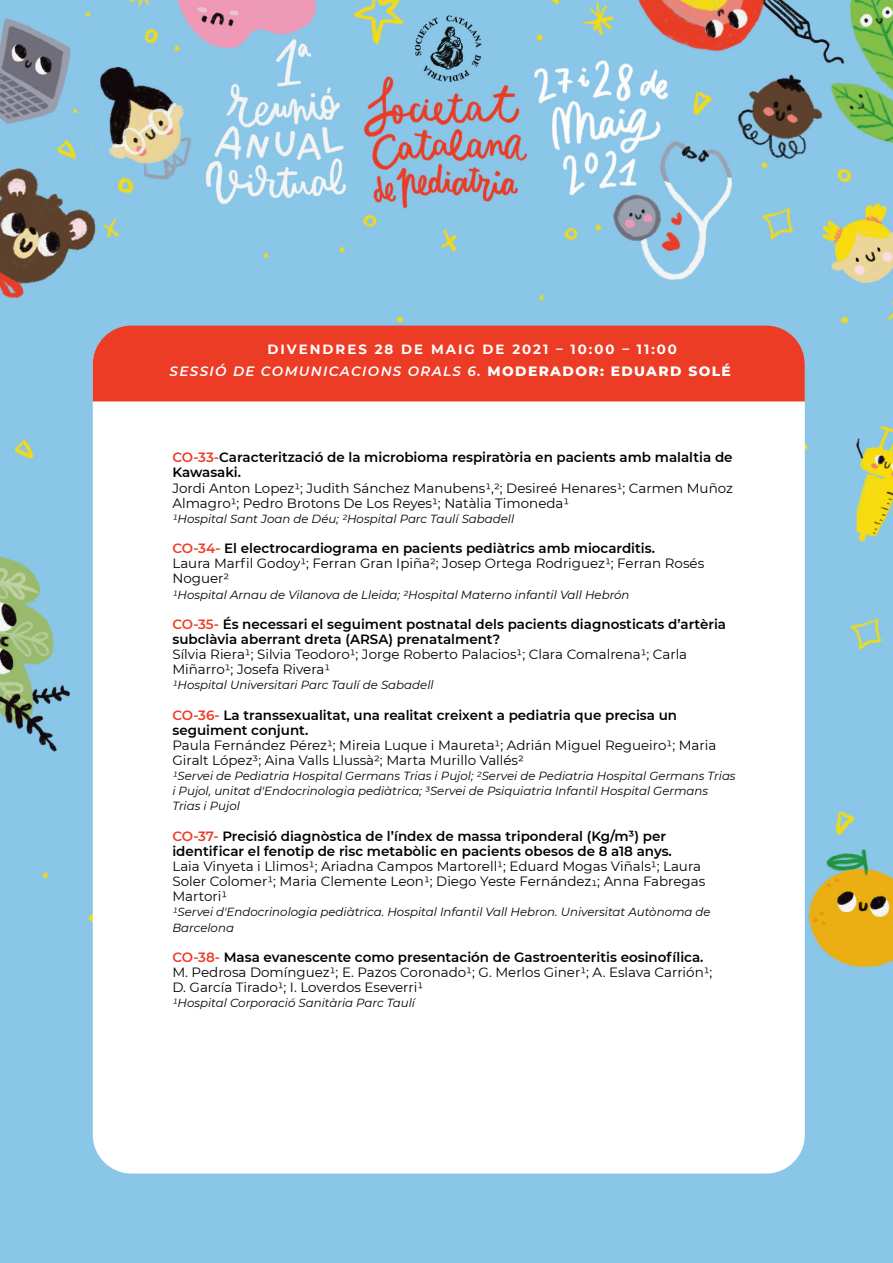
<style>
.page{position:relative;width:893px;height:1263px;background:#fff}
.page>*{position:absolute;margin:0;border:0;box-sizing:border-box;transform-origin:0 0}
.t1{font:13.5px/15.1px "Montserrat";color:#000}
.t2{font:600 13.5px/15.1px "Montserrat";color:#000}
.t3{font:italic 600 13.5px "Montserrat";letter-spacing:.1em;color:#fff}
.t4{font:700 13.35px "Montserrat";letter-spacing:.15em;color:#fff}
.t5{font:italic 11.7px/15.1px "Montserrat";color:#000}
.s1{font-weight:800;font-style:normal;font-size:13.8px}
.s2{color:#ed3c26}
.s3{font-weight:600;color:#ed3c26}
.s4{font-weight:600}
</style>
<div class="page">
<div style="left:0;top:888px;width:893px;height:375px;background:#8ac6e8"></div>
<img style="left:0;top:0;width:893px;height:987px">
<div style="left:93px;top:326px;width:712px;height:847px;background:#fff;border-radius:39px"></div>
<div style="left:93px;top:326px;width:712px;height:75px;background:#ed3c26"></div>
<p class="t4" style="left:268px;top:340px;width:411px">DIVENDRES 28 DE MAIG DE 2021 – 10:00 – 11:00</p>
<p class="t3" style="left:170px;top:361px;width:563px">SESSIÓ DE COMUNICACIONS ORALS 6. <span class="s1">MODERADOR: EDUARD SOLÉ</span></p>
<p class="t2" style="left:172px;top:449px;width:562px"><span class="s2">CO-33-</span>Caracterització de la microbioma respiratòria en pacients amb malaltia de<br>Kawasaki.</p>
<p class="t1" style="left:172px;top:480px;width:562px">Jordi Anton Lopez1; Judith Sánchez Manubens1,2; Desireé Henares1; Carmen Muñoz<br>Almagro1; Pedro Brotons De Los Reyes1; Natàlia Timoneda1</p>
<p class="t5" style="left:172px;top:511px;width:343px">1Hospital Sant Joan de Déu; 2Hospital Parc Taulí Sabadell</p>
<p class="t1" style="left:172px;top:540px;width:533px"><span class="s3">CO-34-</span> <span class="s4">El electrocardiograma en pacients pediàtrics amb miocarditis.<br></span>Laura Marfil Godoy1; Ferran Gran Ipiña2; Josep Ortega Rodriguez1; Ferran Rosés<br>Noguer2</p>
<p class="t5" style="left:172px;top:586px;width:459px">1Hospital Arnau de Vilanova de Lleida; 2Hospital Materno infantil Vall Hebrón</p>
<p class="t2" style="left:172px;top:616px;width:555px"><span class="s2">CO-35-</span> És necessari el seguiment postnatal dels pacients diagnosticats d’artèria subclàvia aberrant dreta (ARSA) prenatalment?</p>
<p class="t1" style="left:172px;top:646px;width:516px">Sílvia Riera1; Silvia Teodoro1; Jorge Roberto Palacios1; Clara Comalrena1; Carla<br>Miñarro1; Josefa Rivera1</p>
<p class="t5" style="left:172px;top:677px;width:263px">1Hospital Universitari Parc Taulí de Sabadell</p>
<p class="t2" style="left:172px;top:707px;width:506px"><span class="s2">CO-36-</span> La transsexualitat, una realitat creixent a pediatria que precisa un seguiment conjunt.</p>
<p class="t1" style="left:172px;top:737px;width:545px">Paula Fernández Pérez1; Mireia Luque i Maureta1; Adrián Miguel Regueiro1; Maria<br>Giralt López3; Aina Valls Llussà2; Marta Murillo Vallés2</p>
<p class="t5" style="left:172px;top:768px;width:565px">1Servei de Pediatria Hospital Germans Trias i Pujol; 2Servei de Pediatria Hospital Germans Trias i Pujol, unitat d'Endocrinologia pediàtrica; 3Servei de Psiquiatria Infantil Hospital Germans<br>Trias i Pujol</p>
<p class="t2" style="left:172px;top:828px;width:501px"><span class="s2">CO-37-</span> Precisió diagnòstica de l’índex de massa triponderal (Kg/m³) per identificar el fenotip de risc metabòlic en pacients obesos de 8 a18 anys.</p>
<p class="t1" style="left:172px;top:858px;width:534px">Laia Vinyeta i Llimos1; Ariadna Campos Martorell1; Eduard Mogas Viñals1; Laura<br>Soler Colomer1; Maria Clemente Leon1; Diego Yeste Fernández1; Anna Fabregas<br>Martori1</p>
<p class="t5" style="left:172px;top:904px;width:540px">1Servei d'Endocrinologia pediàtrica. Hospital Infantil Vall Hebron. Universitat Autònoma de<br>Barcelona</p>
<p class="t1" style="left:172px;top:949px;width:541px"><span class="s3">CO-38-</span> <span class="s4">Masa evanescente como presentación de Gastroenteritis eosinofílica.<br></span>M. Pedrosa Domínguez1; E. Pazos Coronado1; G. Merlos Giner1; A. Eslava Carrión1;<br>D. García Tirado1; I. Loverdos Eseverri1</p>
<p class="t5" style="left:172px;top:995px;width:244px">1Hospital Corporació Sanitària Parc Taulí</p>
</div>
